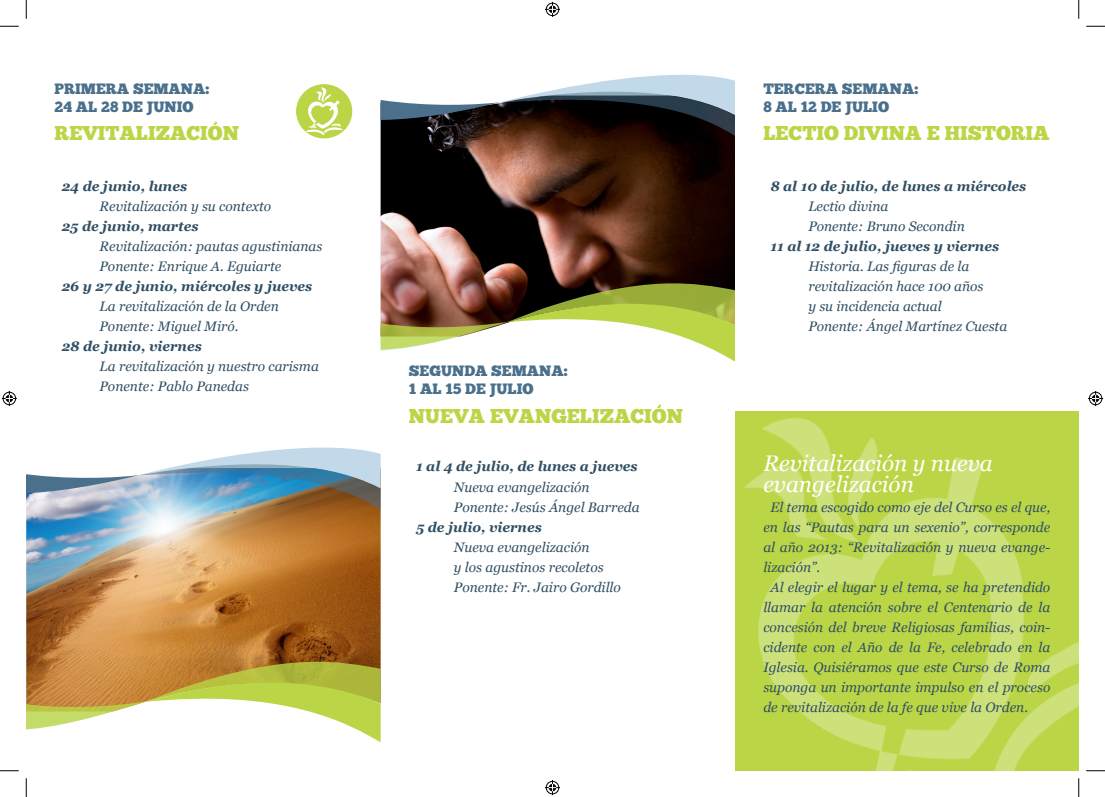
<style>
.page{position:relative;width:1105px;height:797px;background:#fff}
.page>*{position:absolute;margin:0;border:0;box-sizing:border-box;transform-origin:0 0}
.Intro_text_green{font:italic 22.5px/20px "Georgia";color:#fff}
.Headline_1{font:20px "Chunk Five";color:#bad646}
.Headline_1-2{font:15px "Chunk Five";color:#4a708c}
.t1{font:italic 13.75px/20px "Georgia";color:#304f64;text-align:justify}
.t2{font:italic 700 13.75px "Georgia";color:#304f64}
</style>
<div class="page">
<img style="left:381px;top:136px;width:354px;height:139px">
<svg style="left:381px;top:275px;width:354px;height:76px"></svg>
<svg style="left:381px;top:74px;width:354px;height:62px"></svg>
<img style="left:26px;top:510px;width:355px;height:143px">
<svg style="left:26px;top:653px;width:355px;height:89px"></svg>
<img style="left:26px;top:447px;width:355px;height:63px">
<img style="left:641px;top:327px;width:438px;height:443px">
<div style="left:296px;top:84px;width:56px;height:54px;background:#bad646;border-radius:50%"></div>
<svg style="left:305px;top:87px;width:38px;height:48px"></svg>
<svg style="left:0;top:25px;width:19px;height:2px"></svg>
<svg style="left:1086px;top:25px;width:19px;height:2px"></svg>
<svg style="left:0;top:770px;width:19px;height:1px"></svg>
<svg style="left:1086px;top:770px;width:19px;height:1px"></svg>
<svg style="left:25px;top:0;width:2px;height:19px"></svg>
<svg style="left:25px;top:778px;width:2px;height:19px"></svg>
<svg style="left:1078px;top:0;width:1px;height:19px"></svg>
<svg style="left:1078px;top:778px;width:1px;height:19px"></svg>
<svg style="left:545px;top:2px;width:15px;height:15px"></svg>
<svg style="left:545px;top:780px;width:15px;height:15px"></svg>
<svg style="left:2px;top:391px;width:15px;height:15px"></svg>
<svg style="left:1088px;top:391px;width:15px;height:15px"></svg>
<p class="Headline_1-2" style="left:55px;top:79px;width:156px">PRIMERA SEMANA:</p>
<p class="Headline_1-2" style="left:55px;top:97px;width:141px">24 AL 28 DE JUNIO</p>
<p class="Headline_1-2" style="left:763px;top:79px;width:156px">TERCERA SEMANA:</p>
<p class="Headline_1-2" style="left:763px;top:97px;width:127px">8 AL 12 DE JULIO</p>
<p class="Headline_1" style="left:55px;top:122px;width:186px">REVITALIZACIÓN</p>
<p class="Headline_1" style="left:763px;top:122px;width:288px">LECTIO DIVINA E HISTORIA</p>
<p class="t2" style="left:62px;top:178px;width:127px">24 de junio, lunes</p>
<p class="t1" style="left:100px;top:197px;width:173px">Revitalización y su contexto</p>
<p class="t2" style="left:62px;top:218px;width:139px">25 de junio, martes</p>
<p class="t1" style="left:100px;top:237px;width:224px">Revitalización: pautas agustinianas</p>
<p class="t1" style="left:100px;top:257px;width:183px">Ponente: Enrique A. Eguiarte</p>
<p class="t2" style="left:62px;top:278px;width:252px">26 y 27 de junio, miércoles y jueves</p>
<p class="t1" style="left:100px;top:297px;width:181px">La revitalización de la Orden</p>
<p class="t1" style="left:100px;top:317px;width:140px">Ponente: Miguel Miró.</p>
<p class="t2" style="left:62px;top:338px;width:142px">28 de junio, viernes</p>
<p class="t1" style="left:100px;top:357px;width:221px">La revitalización y nuestro carisma</p>
<p class="t1" style="left:100px;top:377px;width:151px">Ponente: Pablo Panedas</p>
<p class="Headline_1-2" style="left:409px;top:362px;width:160px">SEGUNDA SEMANA:</p>
<p class="Headline_1-2" style="left:409px;top:380px;width:126px">1 AL 15 DE JULIO</p>
<p class="Headline_1" style="left:409px;top:404px;width:275px">NUEVA EVANGELIZACIÓN</p>
<p class="t2" style="left:416px;top:458px;width:223px">1 al 4 de julio, de lunes a jueves</p>
<p class="t1" style="left:454px;top:477px;width:137px">Nueva evangelización</p>
<p class="t1" style="left:454px;top:497px;width:187px">Ponente: Jesús Ángel Barreda</p>
<p class="t2" style="left:416px;top:518px;width:127px">5 de julio, viernes</p>
<p class="t1" style="left:454px;top:537px;width:137px">Nueva evangelización</p>
<p class="t1" style="left:454px;top:557px;width:151px">y los agustinos recoletos</p>
<p class="t1" style="left:454px;top:577px;width:168px">Ponente: Fr. Jairo Gordillo</p>
<p class="t2" style="left:770px;top:178px;width:257px">8 al 10 de julio, de lunes a miércoles</p>
<p class="t1" style="left:808px;top:197px;width:82px">Lectio divina</p>
<p class="t1" style="left:808px;top:217px;width:158px">Ponente: Bruno Secondin</p>
<p class="t2" style="left:770px;top:238px;width:230px">11 al 12 de julio, jueves y viernes</p>
<p class="t1" style="left:808px;top:257px;width:162px">Historia. Las figuras de la</p>
<p class="t1" style="left:808px;top:277px;width:177px">revitalización hace 100 años</p>
<p class="t1" style="left:808px;top:297px;width:135px">y su incidencia actual</p>
<p class="t1" style="left:808px;top:317px;width:200px">Ponente: Ángel Martínez Cuesta</p>
<p class="Intro_text_green" style="left:763px;top:454px;width:231px">Revitalización y nueva evangelización</p>
<p class="t1" style="left:763px;top:497px;width:289px;text-indent:7px">El tema escogido como eje del Curso es el que, en las “Pautas para un sexenio”, corresponde al año 2013: “Revitalización y nueva evange&shy;lización”.</p>
<p class="t1" style="left:763px;top:577px;width:289px;text-indent:7px">Al elegir el lugar y el tema, se ha pretendido llamar la atención sobre el Centenario de la concesión del breve Religiosas familias, coin&shy;cidente con el Año de la Fe, celebrado en la Iglesia. Quisiéramos que este Curso de Roma suponga un importante impulso en el proceso de revitalización de la fe que vive la Orden.</p>
</div>
